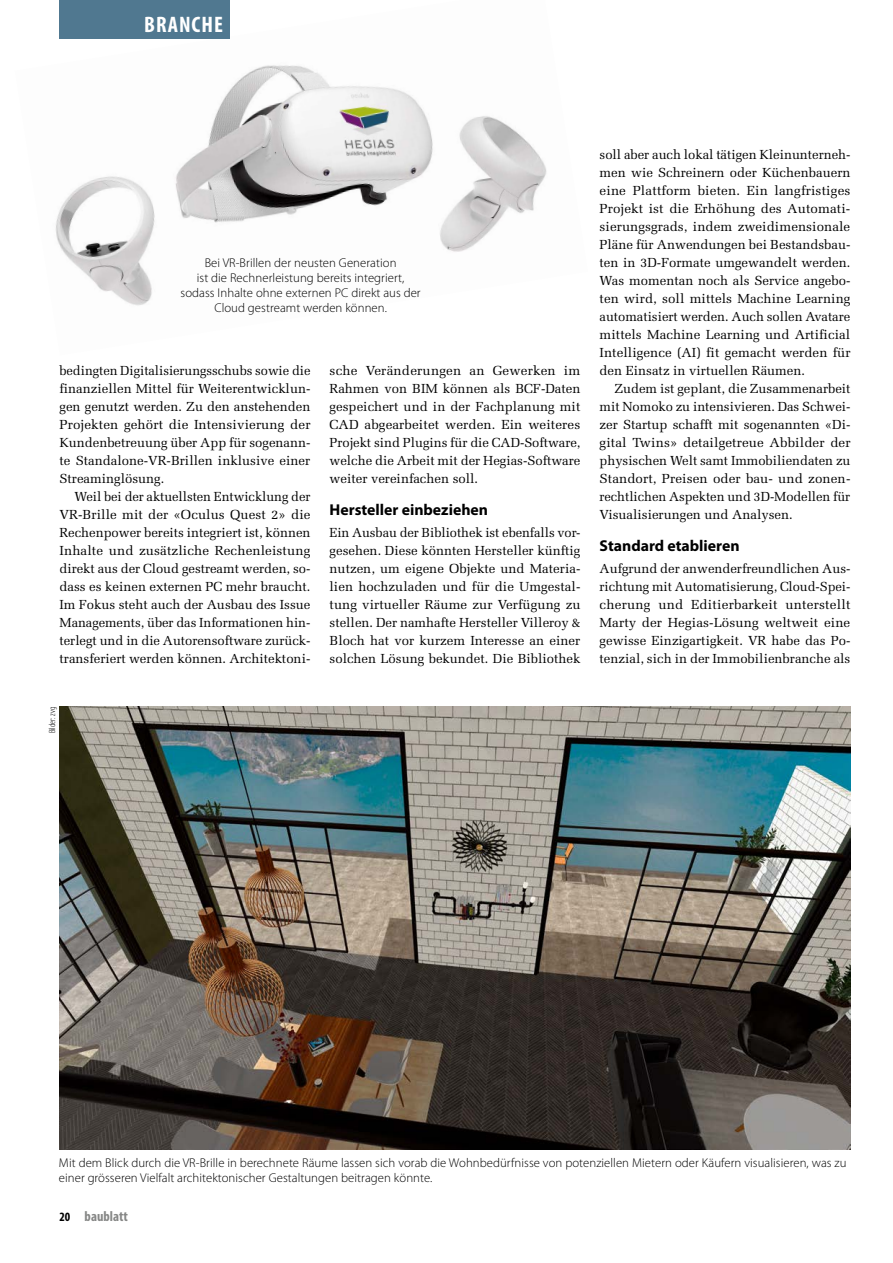
<style>
.page{position:relative;width:893px;height:1263px;background:#fff}
.page>*{position:absolute;margin:0;border:0;box-sizing:border-box;transform-origin:0 0}
.t1{font:700 condensed 22.5px "Myriad Pro";letter-spacing:.045em;color:#fff}
.t2{font:700 15.75px "Myriad Pro";color:#000}
.t3{font:700 condensed 14.25px "Myriad Pro";color:#868786}
.t4{font:13.2px/18px "Melior LT Std";color:#000;text-align:justify}
.t5{font:300 12.75px/15px "Myriad Pro";letter-spacing:.005em;color:#000}
.t6{font:300 condensed 9px "Myriad Pro";color:#000}
.s1{font-size:12.75px;color:#000}
</style>
<div class="page">
<img style="left:55px;top:0;width:492px;height:306px">
<div style="left:60px;top:0;width:170px;height:38px;background:#507890"></div>
<img style="left:60px;top:707px;width:790px;height:442px">
<h1 class="t1" style="left:144px;top:10px;width:80px">BRANCHE</h1>
<p class="t5" style="left:181px;top:255px;width:242px;text-align:center">Bei VR-Brillen der neusten Generation<br>ist die Rechnerleistung bereits integriert, sodass Inhalte ohne externen PC direkt aus der Cloud gestreamt werden können.</p>
<p class="t4" style="left:60px;top:362px;width:252px">bedingten Digitalisierungsschubs sowie die finanziellen Mittel für Weiterentwicklun&shy;gen genutzt werden. Zu den anstehenden Projekten gehört die Intensivierung der Kundenbetreuung über App für sogenann&shy;te Standalone-VR-Brillen inklusive einer Streaminglösung.</p>
<p class="t4" style="left:60px;top:488px;width:252px;text-indent:15px">Weil bei der aktuellsten Entwicklung der VR-Brille mit der «Oculus Quest 2» die Rechenpower bereits integriert ist, können Inhalte und zusätzliche Rechenleistung direkt aus der Cloud gestreamt werden, so&shy;dass es keinen externen PC mehr braucht.<br>Im Fokus steht auch der Ausbau des Issue Managements, über das Informationen hin&shy;terlegt und in die Autorensoftware zurück&shy;transferiert werden können. Architektoni-</p>
<p class="t6" style="left:48px;top:733px;width:28px;rotate:-90deg">Bilder: zvg</p>
<p class="t4" style="left:330px;top:362px;width:252px">sche Veränderungen an Gewerken im Rahmen von BIM können als BCF-Daten gespeichert und in der Fachplanung mit CAD abgearbeitet werden. Ein weiteres Projekt sind Plugins für die CAD-Software, welche die Arbeit mit der Hegias-Software weiter vereinfachen soll.</p>
<p class="t2" style="left:330px;top:501px;width:160px">Hersteller einbeziehen</p>
<p class="t4" style="left:330px;top:524px;width:253px">Ein Ausbau der Bibliothek ist ebenfalls vor&shy;gesehen. Diese könnten Hersteller künftig nutzen, um eigene Objekte und Materia&shy;lien hochzuladen und für die Umgestal&shy;tung virtueller Räume zur Verfügung zu stellen. Der namhafte Hersteller Villeroy &amp; Bloch hat vor kurzem Interesse an einer solchen Lösung bekundet. Die Bibliothek</p>
<p class="t4" style="left:600px;top:146px;width:252px">soll aber auch lokal tätigen Kleinunterneh&shy;men wie Schreinern oder Küchenbauern eine Plattform bieten. Ein langfristiges Projekt ist die Erhöhung des Automati&shy;sierungsgrads, indem zweidimensionale Pläne für Anwendungen bei Bestandsbau&shy;ten in 3D-Formate umgewandelt werden.<br>Was momentan noch als Service angebo&shy;ten wird, soll mittels Machine Learning automatisiert werden. Auch sollen Avatare mittels Machine Learning und Artificial Intelligence (AI) fit gemacht werden für den Einsatz in virtuellen Räumen.</p>
<p class="t4" style="left:600px;top:380px;width:252px;text-indent:15px">Zudem ist geplant, die Zusammenarbeit mit Nomoko zu intensivieren. Das Schwei&shy;zer Startup schafft mit sogenannten «Di&shy;gital Twins» detailgetreue Abbilder der physischen Welt samt Immobiliendaten zu Standort, Preisen oder bau- und zonen&shy;rechtlichen Aspekten und 3D-Modellen für Visualisierungen und Analysen.</p>
<p class="t2" style="left:600px;top:537px;width:142px">Standard etablieren</p>
<p class="t4" style="left:600px;top:560px;width:252px">Aufgrund der anwenderfreundlichen Aus&shy;richtung mit Automatisierung, Cloud-Spei&shy;cherung und Editierbarkeit unterstellt Marty der Hegias-Lösung weltweit eine gewisse Einzigartigkeit. VR habe das Po&shy;tenzial, sich in der Immobilienbranche als</p>
<p class="t5" style="left:59px;top:1155px;width:789px">Mit dem Blick durch die VR-Brille in berechnete Räume lassen sich vorab die Wohnbedürfnisse von potenziellen Mietern oder Käufern visualisieren, was zu einer grösseren Vielfalt architektonischer Gestaltungen beitragen könnte.</p>
<p class="t3" style="left:60px;top:1207px;width:70px"><span class="s1">20</span> baublatt</p>
</div>
